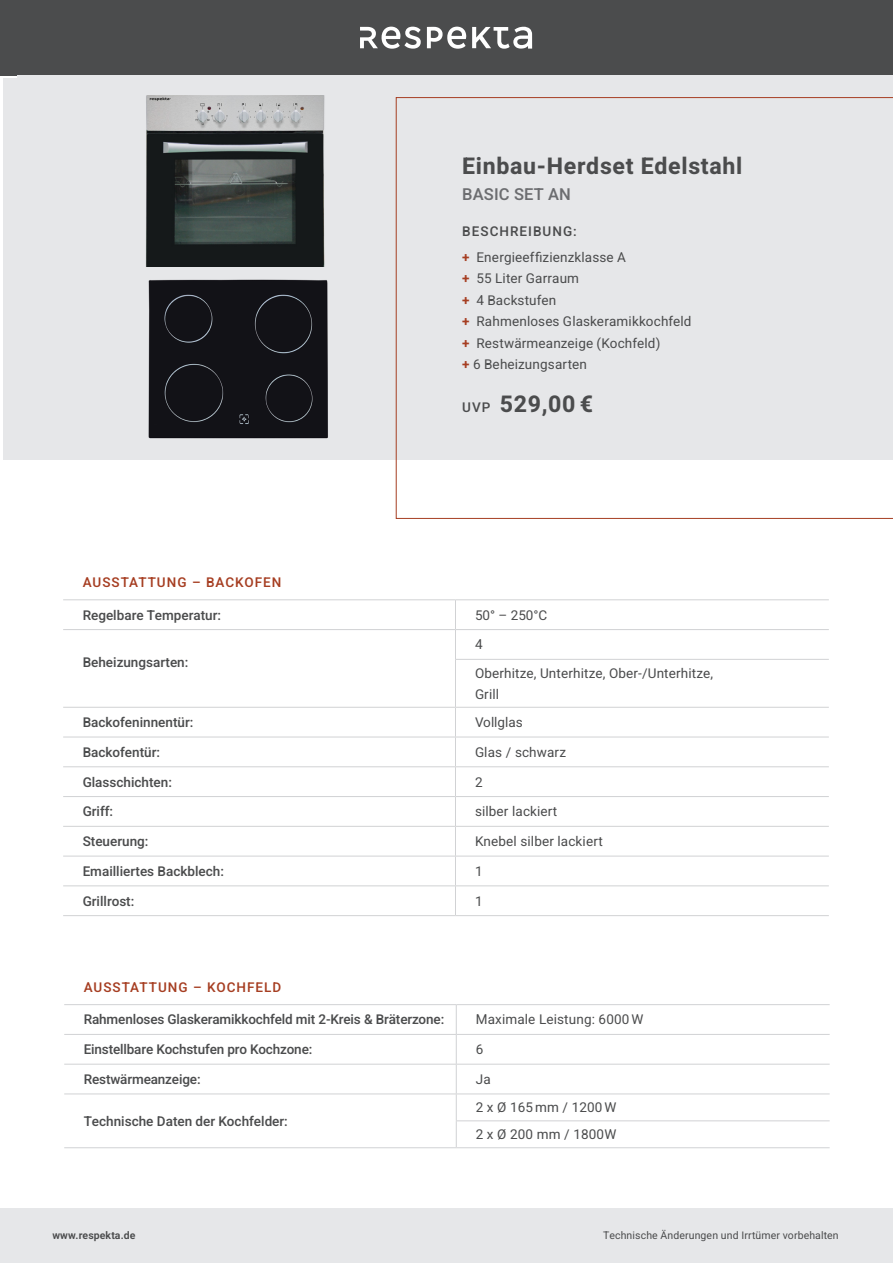
<style>
.page{position:relative;width:893px;height:1263px;background:#fff}
.page>*{position:absolute;margin:0;border:0;box-sizing:border-box;transform-origin:0 0}
.t1{font:700 23.1px "Heebo";letter-spacing:.03em;color:#4b4c4d}
.t2{font:500 16.5px "Heebo";letter-spacing:.01em;color:#6c6d70}
.Absatzformat_2{font:13.5px "Heebo";letter-spacing:.01em;color:#4b4c4d}
.t3{font:500 13.5px "Heebo";color:#4b4c4d}
.t4{font:500 13.5px "Heebo";letter-spacing:.075em;color:#a63e22}
.t5{font:500 13.5px "Heebo";letter-spacing:.075em;color:#4b4c4d}
.t6{font:10.5px "Heebo";letter-spacing:.01em;color:#4b4c4d}
.t7{font:600 10.5px "Heebo";letter-spacing:.01em;color:#4b4c4d}
.s1{font-weight:600;color:#a63e22}
.s2{font-weight:500;font-size:13.5px}
</style>
<div class="page">
<div style="left:0;top:0;width:893px;height:75px;background:#4b4c4d"></div>
<svg style="left:360px;top:27px;width:61px;height:22px"></svg>
<svg style="left:427px;top:27px;width:39px;height:22px"></svg>
<svg style="left:472px;top:27px;width:60px;height:22px"></svg>
<div style="left:0;top:1208px;width:893px;height:55px;background:#e6e7e9"></div>
<div style="left:3px;top:78px;width:890px;height:382px;background:#e6e7e9"></div>
<svg style="left:396px;top:97px;width:497px;height:422px"></svg>
<img style="left:146px;top:95px;width:179px;height:171px">
<img style="left:148px;top:279px;width:180px;height:160px">
<svg style="left:455px;top:600px;width:1px;height:59px"></svg>
<hr style="left:455px;top:659px;width:374px;height:1px;background:#d1d2d4">
<hr style="left:63px;top:707px;width:392px;height:1px;background:#d1d2d4">
<hr style="left:455px;top:707px;width:374px;height:1px;background:#d1d2d4">
<hr style="left:63px;top:737px;width:392px;height:1px;background:#d1d2d4">
<hr style="left:455px;top:737px;width:374px;height:1px;background:#d1d2d4">
<hr style="left:455px;top:660px;width:1px;height:47px;background:#d1d2d4">
<svg style="left:455px;top:708px;width:1px;height:207px"></svg>
<hr style="left:63px;top:766px;width:392px;height:1px;background:#d1d2d4">
<hr style="left:455px;top:766px;width:374px;height:1px;background:#d1d2d4">
<hr style="left:63px;top:796px;width:392px;height:1px;background:#d1d2d4">
<hr style="left:455px;top:796px;width:374px;height:1px;background:#d1d2d4">
<hr style="left:63px;top:826px;width:392px;height:1px;background:#d1d2d4">
<hr style="left:455px;top:826px;width:374px;height:1px;background:#d1d2d4">
<hr style="left:63px;top:856px;width:392px;height:1px;background:#d1d2d4">
<hr style="left:455px;top:856px;width:374px;height:1px;background:#d1d2d4">
<hr style="left:63px;top:885px;width:392px;height:1px;background:#d1d2d4">
<hr style="left:455px;top:885px;width:374px;height:1px;background:#d1d2d4">
<hr style="left:63px;top:915px;width:392px;height:1px;background:#d1d2d4">
<hr style="left:455px;top:915px;width:374px;height:1px;background:#d1d2d4">
<hr style="left:63px;top:599px;width:392px;height:1px;background:#d1d2d4">
<hr style="left:455px;top:599px;width:374px;height:1px;background:#d1d2d4">
<hr style="left:63px;top:629px;width:392px;height:1px;background:#d1d2d4">
<hr style="left:455px;top:629px;width:374px;height:1px;background:#d1d2d4">
<svg style="left:456px;top:1005px;width:1px;height:142px"></svg>
<hr style="left:64px;top:1004px;width:392px;height:1px;background:#d1d2d4">
<hr style="left:456px;top:1004px;width:374px;height:1px;background:#d1d2d4">
<hr style="left:64px;top:1034px;width:392px;height:1px;background:#d1d2d4">
<hr style="left:456px;top:1034px;width:374px;height:1px;background:#d1d2d4">
<hr style="left:64px;top:1064px;width:392px;height:1px;background:#d1d2d4">
<hr style="left:456px;top:1064px;width:374px;height:1px;background:#d1d2d4">
<hr style="left:64px;top:1093px;width:392px;height:1px;background:#d1d2d4">
<hr style="left:456px;top:1093px;width:374px;height:1px;background:#d1d2d4">
<hr style="left:456px;top:1120px;width:374px;height:1px;background:#d1d2d4">
<hr style="left:64px;top:1147px;width:392px;height:1px;background:#d1d2d4">
<hr style="left:456px;top:1147px;width:374px;height:1px;background:#d1d2d4">
<p class="t1" style="left:462px;top:150px;width:282px">Einbau-Herdset Edelstahl</p>
<p class="t2" style="left:462px;top:183px;width:110px">BASIC SET AN</p>
<p class="t5" style="left:462px;top:222px;width:116px">BESCHREIBUNG:</p>
<p class="Absatzformat_2" style="left:462px;top:248px;width:165px"><span class="s1">+</span> Energieeffizienzklasse A</p>
<p class="Absatzformat_2" style="left:462px;top:269px;width:118px"><span class="s1">+</span> 55 Liter Garraum</p>
<p class="Absatzformat_2" style="left:462px;top:291px;width:96px"><span class="s1">+</span> 4 Backstufen</p>
<p class="Absatzformat_2" style="left:462px;top:312px;width:231px"><span class="s1">+</span> Rahmenloses Glaskeramikkochfeld</p>
<p class="Absatzformat_2" style="left:462px;top:333px;width:200px"><span class="s1">+</span> Restwärmeanzeige (Kochfeld)</p>
<p class="Absatzformat_2" style="left:462px;top:355px;width:126px"><span class="s1">+</span> 6 Beheizungsarten</p>
<p class="t1" style="left:462px;top:387px;width:132px"><span class="s2">UVP</span> 529,00 €</p>
<p class="t4" style="left:83px;top:573px;width:200px">AUSSTATTUNG – BACKOFEN</p>
<p class="t3" style="left:83px;top:605px;width:140px">Regelbare Temperatur:</p>
<p class="Absatzformat_2" style="left:475px;top:605px;width:74px">50° – 250°C</p>
<p class="t3" style="left:83px;top:653px;width:107px">Beheizungsarten:</p>
<p class="Absatzformat_2" style="left:475px;top:635px;width:9px">4</p>
<p class="Absatzformat_2" style="left:475px;top:664px;width:240px">Oberhitze, Unterhitze, Ober-/Unterhitze,</p>
<p class="Absatzformat_2" style="left:475px;top:685px;width:26px">Grill</p>
<p class="t3" style="left:83px;top:713px;width:112px">Backofeninnentür:</p>
<p class="Absatzformat_2" style="left:475px;top:713px;width:49px">Vollglas</p>
<p class="t3" style="left:83px;top:743px;width:79px">Backofentür:</p>
<p class="Absatzformat_2" style="left:475px;top:743px;width:93px">Glas / schwarz</p>
<p class="t3" style="left:83px;top:772px;width:91px">Glasschichten:</p>
<p class="Absatzformat_2" style="left:475px;top:772px;width:9px">2</p>
<p class="t3" style="left:83px;top:802px;width:32px">Griff:</p>
<p class="Absatzformat_2" style="left:475px;top:802px;width:84px">silber lackiert</p>
<p class="t3" style="left:83px;top:832px;width:67px">Steuerung:</p>
<p class="Absatzformat_2" style="left:475px;top:832px;width:129px">Knebel silber lackiert</p>
<p class="t3" style="left:83px;top:862px;width:143px">Emailliertes Backblech:</p>
<p class="Absatzformat_2" style="left:475px;top:862px;width:9px">1</p>
<p class="t3" style="left:83px;top:891px;width:53px">Grillrost:</p>
<p class="Absatzformat_2" style="left:475px;top:891px;width:9px">1</p>
<p class="t4" style="left:84px;top:978px;width:199px">AUSSTATTUNG – KOCHFELD</p>
<p class="t3" style="left:84px;top:1010px;width:362px">Rahmenloses Glaskeramikkochfeld mit 2-Kreis &amp; Bräterzone:</p>
<p class="Absatzformat_2" style="left:476px;top:1010px;width:169px">Maximale Leistung: 6000W</p>
<p class="t3" style="left:84px;top:1040px;width:230px">Einstellbare Kochstufen pro Kochzone:</p>
<p class="Absatzformat_2" style="left:476px;top:1040px;width:9px">6</p>
<p class="t3" style="left:84px;top:1070px;width:118px">Restwärmeanzeige:</p>
<p class="Absatzformat_2" style="left:476px;top:1070px;width:16px">Ja</p>
<p class="t3" style="left:84px;top:1112px;width:206px">Technische Daten der Kochfelder:</p>
<p class="Absatzformat_2" style="left:476px;top:1098px;width:142px">2 x Ø 165 mm / 1200W</p>
<p class="Absatzformat_2" style="left:476px;top:1125px;width:142px">2 x Ø 200 mm / 1800W</p>
<p class="t7" style="left:52px;top:1228px;width:85px">www.respekta.de</p>
<p class="t6" style="left:603px;top:1228px;width:237px">Technische Änderungen und Irrtümer vorbehalten</p>
</div>
